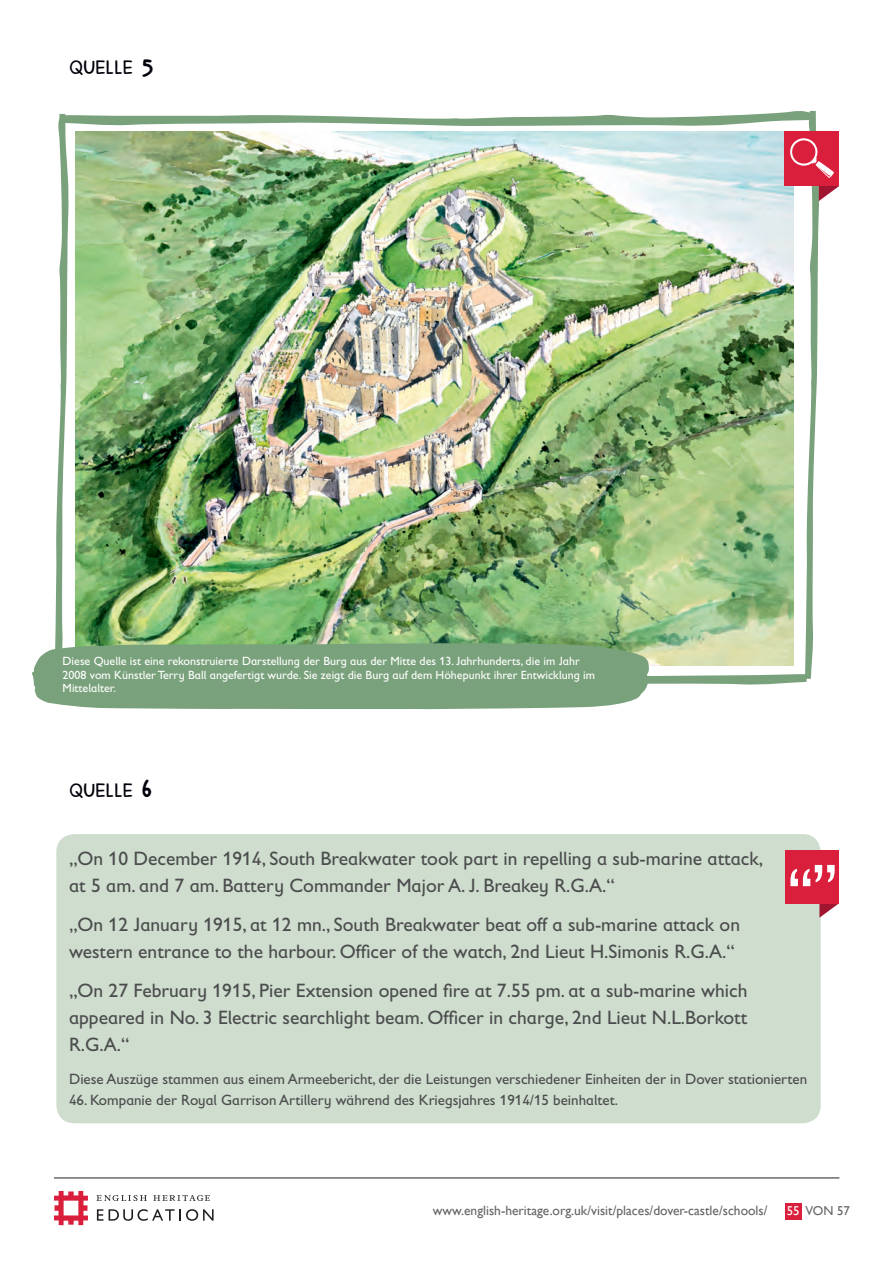
<style>
.page{position:relative;width:893px;height:1263px;background:#fff}
.page>*{position:absolute;margin:0;border:0;box-sizing:border-box;transform-origin:0 0}
.Body_copy-Darker_Gre{font:19.5px/27px "Gill Sans Infant Std";color:#4b4c4d}
.Body_copy-Darker_Gre-2{font:19.5px "Harimau Dua";color:#00010a}
.Extract_from_sitenam{font:15px "Gill Sans Infant Std";color:#4b4c4d}
.t1{font:13.5px "Gill Sans";color:#636366}
.t2{font:12.9px "Gill Sans";color:#636366}
.Captions{font:12px/13.5px "Gill Sans Infant Std";color:#fff}
.s1{font-size:30px}
.s2{color:#fff}
</style>
<div class="page">
<hr style="left:54px;top:1177px;width:785px;height:1px;background:#231f20">
<svg style="left:96px;top:1195px;width:51px;height:6px"></svg>
<svg style="left:153px;top:1195px;width:57px;height:6px"></svg>
<svg style="left:54px;top:1191px;width:34px;height:34px"></svg>
<svg style="left:97px;top:1209px;width:6px;height:11px"></svg>
<svg style="left:109px;top:1209px;width:105px;height:12px"></svg>
<div style="left:785px;top:1203px;width:16px;height:16px;background:#da1f3d"></div>
<img style="left:32px;top:111px;width:807px;height:598px">
<div style="left:56px;top:834px;width:765px;height:289px;background:#cfddce;border-radius:18px"></div>
<div style="left:785px;top:850px;width:54px;height:53px;background:#da1f3d"></div>
<svg style="left:790px;top:864px;width:49px;height:54px"></svg>
<p class="Body_copy-Darker_Gre-2" style="left:69px;top:52px;width:86px">QUELLE <span class="s1">5</span></p>
<p class="Captions" style="left:63px;top:654px;width:534px">Diese Quelle ist eine rekonstruierte Darstellung der Burg aus der Mitte des 13. Jahrhunderts, die im Jahr<br>2008 vom Künstler Terry Ball angefertigt wurde. Sie zeigt die Burg auf dem Höhepunkt ihrer Entwicklung im<br>Mittelalter.</p>
<p class="Body_copy-Darker_Gre-2" style="left:69px;top:775px;width:85px">QUELLE <span class="s1">6</span></p>
<p class="Body_copy-Darker_Gre" style="left:69px;top:845px;width:695px">„On 10 December 1914, South Breakwater took part in repelling a sub-marine attack, at 5 am. and 7 am. Battery Commander Major A. J. Breakey R.G.A.“</p>
<p class="Body_copy-Darker_Gre" style="left:69px;top:911px;width:672px">„On 12 January 1915, at 12 mn., South Breakwater beat off a sub-marine attack on western entrance to the harbour. Officer of the watch, 2nd Lieut H.Simonis R.G.A.“</p>
<p class="Body_copy-Darker_Gre" style="left:69px;top:977px;width:680px;text-align:justify">„On 27 February 1915, Pier Extension opened fire at 7.55 pm. at a sub-marine which appeared in No. 3 Electric searchlight beam. Officer in charge, 2nd Lieut N.L.Borkott R.G.A.“</p>
<p class="Extract_from_sitenam" style="left:69px;top:1071px;width:740px">Diese Auszüge stammen aus einem Armeebericht, der die Leistungen verschiedener Einheiten der in Dover stationierten</p>
<p class="Extract_from_sitenam" style="left:69px;top:1092px;width:550px">46. Kompanie der Royal Garrison Artillery während des Kriegsjahres 1914/15 beinhaltet.</p>
<p class="t1" style="left:433px;top:1203px;width:336px">www.english-heritage.org.uk/visit/places/dover-castle/schools/</p>
<p class="t2" style="left:787px;top:1203px;width:65px"><span class="s2">55</span> VON 57</p>
</div>
